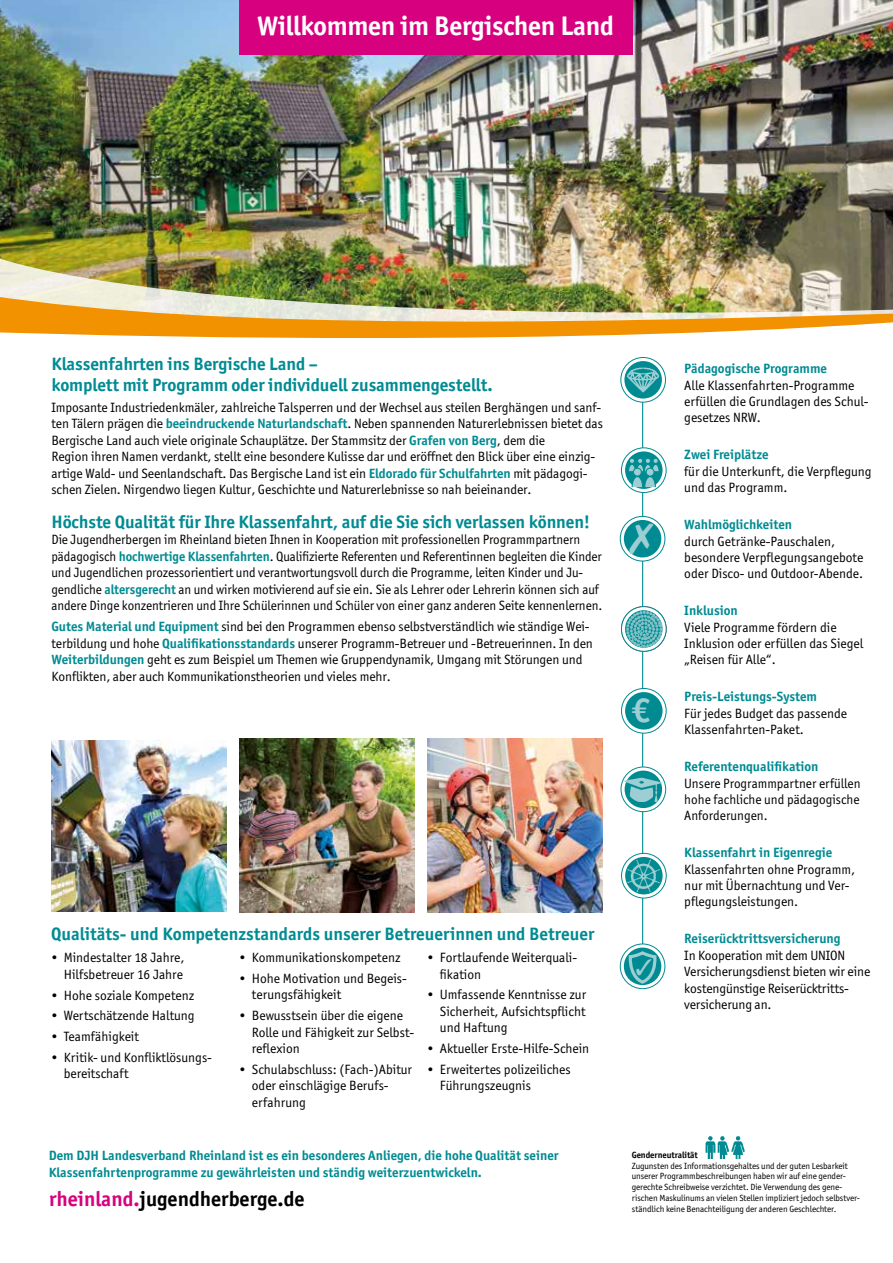
<style>
.page{position:relative;width:893px;height:1263px;background:#fff}
.page>*{position:absolute;margin:0;border:0;box-sizing:border-box;transform-origin:0 0}
.t1{font:700 34.8px "Officina Sans ITC Std";color:#9dced3}
.t2{font:700 27px "Officina Sans ITC Std";letter-spacing:-.01em;color:#fff}
.t3{font:700 21px "Officina Sans ITC Std";color:#000}
.t4{font:700 18px/21px "Officina Sans ITC Std";letter-spacing:-.005em;color:#008b92}
.t5{font:13.5px/16.5px "Officina Sans ITC Std";letter-spacing:-.005em;color:#000}
.t6{font:700 13.5px/16.5px "Officina Sans ITC Std";color:#008b92}
.t7{font:9px/10.8px "Officina Sans ITC Std";letter-spacing:-.01em;color:#000}
.t8{font:700 9px "Officina Sans ITC Std";letter-spacing:-.01em;color:#000}
.s1{font-weight:700;color:#008b92}
.s2{color:#d7007e}
</style>
<div class="page">
<img style="left:0;top:0;width:893px;height:255px">
<img style="left:0;top:255px;width:893px;height:40px">
<img style="left:0;top:295px;width:893px;height:43px">
<div style="left:240px;top:0;width:393px;height:54px;background:#d7007e"></div>
<img style="left:51px;top:740px;width:175px;height:171px">
<img style="left:240px;top:738px;width:174px;height:175px">
<img style="left:428px;top:738px;width:175px;height:175px">
<img style="left:705px;top:1136px;width:40px;height:22px">
<hr style="left:642px;top:388px;width:1px;height:578px;background:#008b92">
<svg style="left:621px;top:357px;width:44px;height:45px"></svg>
<div style="left:620px;top:357px;width:46px;height:45px;border:1px solid #008b92;border-radius:50%"></div>
<svg style="left:624px;top:361px;width:38px;height:38px"></svg>
<img style="left:626px;top:365px;width:34px;height:29px">
<svg style="left:621px;top:448px;width:45px;height:44px"></svg>
<div style="left:621px;top:448px;width:45px;height:45px;border:1px solid #008b92;border-radius:50%"></div>
<div style="left:625px;top:451px;width:37px;height:38px;background:#008b92;border-radius:50%"></div>
<svg style="left:628px;top:458px;width:31px;height:30px"></svg>
<svg style="left:620px;top:516px;width:45px;height:45px"></svg>
<div style="left:620px;top:516px;width:45px;height:45px;border:1px solid #008b92;border-radius:50%"></div>
<div style="left:624px;top:520px;width:37px;height:37px;background:#008b92;border-radius:50%"></div>
<svg style="left:621px;top:688px;width:45px;height:45px"></svg>
<div style="left:621px;top:688px;width:45px;height:45px;border:1px solid #008b92;border-radius:50%"></div>
<div style="left:625px;top:692px;width:38px;height:37px;background:#008b92;border-radius:50%"></div>
<svg style="left:621px;top:767px;width:45px;height:45px"></svg>
<div style="left:621px;top:767px;width:45px;height:45px;border:1px solid #008b92;border-radius:50%"></div>
<div style="left:625px;top:771px;width:37px;height:37px;background:#008b92;border-radius:50%"></div>
<img style="left:622px;top:775px;width:42px;height:27px">
<svg style="left:621px;top:853px;width:45px;height:45px"></svg>
<div style="left:621px;top:853px;width:45px;height:45px;border:1px solid #008b92;border-radius:50%"></div>
<img style="left:624px;top:856px;width:39px;height:39px">
<svg style="left:620px;top:944px;width:45px;height:45px"></svg>
<div style="left:620px;top:944px;width:45px;height:45px;border:1px solid #008b92;border-radius:50%"></div>
<svg style="left:624px;top:947px;width:37px;height:38px"></svg>
<svg style="left:621px;top:607px;width:45px;height:44px"></svg>
<div style="left:621px;top:606px;width:45px;height:46px;border:1px solid #008b92;border-radius:50%"></div>
<img style="left:625px;top:610px;width:37px;height:38px">
<svg style="left:629px;top:616px;width:33px;height:31px"></svg>
<svg style="left:629px;top:522px;width:24px;height:31px"></svg>
<svg style="left:627px;top:953px;width:31px;height:32px"></svg>
<h2 class="t2" style="left:257px;top:9px;width:358px">Willkommen im Bergischen Land</h2>
<h3 class="t4" style="left:51px;top:353px;width:443px">Klassenfahrten ins Bergische Land –<br>komplett mit Programm oder individuell zusammengestellt.</h3>
<p class="t5" style="left:51px;top:399px;width:553px">Imposante Industriedenkmäler, zahlreiche Talsperren und der Wechsel aus steilen Berghängen und sanf&shy;ten Tälern prägen die <span class="s1">beeindruckende Naturlandschaft</span>. Neben spannenden Naturerlebnissen bietet das Bergische Land auch viele originale Schauplätze. Der Stammsitz der <span class="s1">Grafen von Berg</span>, dem die<br>Region ihren Namen verdankt, stellt eine besondere Kulisse dar und eröffnet den Blick über eine einzig&shy;artige Wald- und Seenlandschaft. Das Bergische Land ist ein <span class="s1">Eldorado für Schulfahrten</span> mit pädagogi&shy;schen Zielen. Nirgendwo liegen Kultur, Geschichte und Naturerlebnisse so nah beieinander.</p>
<h3 class="t4" style="left:51px;top:511px;width:540px">Höchste Qualität für Ihre Klassenfahrt, auf die Sie sich verlassen können!</h3>
<p class="t5" style="left:51px;top:531px;width:552px">Die Jugendherbergen im Rheinland bieten Ihnen in Kooperation mit professionellen Programmpartnern pädagogisch <span class="s1">hochwertige Klassenfahrten</span>. Qualifizierte Referenten und Referentinnen begleiten die Kinder und Jugendlichen prozessorientiert und verantwortungsvoll durch die Programme, leiten Kinder und Ju&shy;gendliche <span class="s1">altersgerecht</span> an und wirken motivierend auf sie ein. Sie als Lehrer oder Lehrerin können sich auf andere Dinge konzentrieren und Ihre Schülerinnen und Schüler von einer ganz anderen Seite kennenlernen.</p>
<p class="t5" style="left:51px;top:618px;width:543px"><span class="s1">Gutes Material und Equipment</span> sind bei den Programmen ebenso selbstverständlich wie ständige Wei&shy;terbildung und hohe <span class="s1">Qualifikationsstandards</span> unserer Programm-Betreuer und -Betreuerinnen. In den <span class="s1">Weiterbildungen</span> geht es zum Beispiel um Themen wie Gruppendynamik, Umgang mit Störungen und Konflikten, aber auch Kommunikationstheorien und vieles mehr.</p>
<h3 class="t4" style="left:51px;top:923px;width:545px">Qualitäts- und Kompetenzstandards unserer Betreuerinnen und Betreuer</h3>
<p class="t5" style="left:51px;top:949px;width:135px;text-align:right">• Mindestalter 18 Jahre,<br>Hilfsbetreuer 16 Jahre</p>
<p class="t5" style="left:51px;top:986px;width:145px">• Hohe soziale Kompetenz</p>
<p class="t5" style="left:51px;top:1007px;width:145px">• Wertschätzende Haltung</p>
<p class="t5" style="left:51px;top:1028px;width:89px">• Teamfähigkeit</p>
<p class="t5" style="left:64px;top:1049px;width:150px;text-indent:-13px">• Kritik- und Konfliktlösungs&shy;bereitschaft</p>
<p class="t5" style="left:239px;top:949px;width:163px">• Kommunikationskompetenz</p>
<p class="t5" style="left:252px;top:970px;width:156px;text-indent:-13px">• Hohe Motivation und Begeis&shy;terungsfähigkeit</p>
<p class="t5" style="left:252px;top:1007px;width:164px;text-indent:-13px">• Bewusstsein über die eigene<br>Rolle und Fähigkeit zur Selbst&shy;reflexion</p>
<p class="t5" style="left:252px;top:1061px;width:162px;text-indent:-13px">• Schulabschluss: (Fach-)Abitur oder einschlägige Berufs&shy;erfahrung</p>
<p class="t5" style="left:440px;top:949px;width:139px;text-indent:-13px">• Fortlaufende Weiterquali&shy;fikation</p>
<p class="t5" style="left:440px;top:986px;width:148px;text-align:justify;text-indent:-13px">• Umfassende Kenntnisse zur Sicherheit, Aufsichtspflicht und Haftung</p>
<p class="t5" style="left:427px;top:1040px;width:164px">• Aktueller Erste-Hilfe-Schein</p>
<p class="t5" style="left:440px;top:1061px;width:132px;text-indent:-13px">• Erweitertes polizeiliches<br>Führungszeugnis</p>
<p class="t6" style="left:49px;top:1147px;width:512px">Dem DJH Landesverband Rheinland ist es ein besonderes Anliegen, die hohe Qualität seiner<br>Klassenfahrtenprogramme zu gewährleisten und ständig weiterzuentwickeln.</p>
<h3 class="t3" style="left:49px;top:1186px;width:257px"><span class="s2">rheinland.</span>jugendherberge.de</h3>
<h1 class="t1" style="left:631px;top:689px;width:20px">€</h1>
<p class="t6" style="left:684px;top:360px;width:144px">Pädagogische Programme</p>
<p class="t5" style="left:684px;top:377px;width:186px">Alle Klassenfahrten-Programme erfüllen die Grundlagen des Schul&shy;gesetzes NRW.</p>
<p class="t6" style="left:684px;top:446px;width:86px">Zwei Freiplätze</p>
<p class="t5" style="left:684px;top:463px;width:189px">für die Unterkunft, die Verpflegung und das Programm.</p>
<p class="t6" style="left:684px;top:516px;width:109px">Wahlmöglichkeiten</p>
<p class="t5" style="left:684px;top:533px;width:181px">durch Getränke-Pauschalen, besondere Verpflegungsangebote oder Disco- und Outdoor-Abende.</p>
<p class="t6" style="left:684px;top:602px;width:55px">Inklusion</p>
<p class="t5" style="left:684px;top:619px;width:180px">Viele Programme fördern die<br>Inklusion oder erfüllen das Siegel „Reisen für Alle“.</p>
<p class="t6" style="left:684px;top:688px;width:134px">Preis-Leistungs-System</p>
<p class="t5" style="left:684px;top:705px;width:164px">Für jedes Budget das passende<br>Klassenfahrten-Paket.</p>
<p class="t6" style="left:684px;top:758px;width:136px">Referentenqualifikation</p>
<p class="t5" style="left:684px;top:775px;width:178px;text-align:justify">Unsere Programmpartner erfüllen hohe fachliche und pädagogische Anforderungen.</p>
<p class="t6" style="left:684px;top:844px;width:149px">Klassenfahrt in Eigenregie</p>
<p class="t5" style="left:684px;top:861px;width:172px">Klassenfahrten ohne Programm, nur mit Übernachtung und Ver&shy;pflegungsleistungen.</p>
<p class="t6" style="left:684px;top:930px;width:158px">Reiserücktrittsversicherung</p>
<p class="t5" style="left:684px;top:947px;width:187px">In Kooperation mit dem UNION<br>Versicherungsdienst bieten wir eine kostengünstige Reiserücktritts&shy;versicherung an.</p>
<p class="t8" style="left:632px;top:1149px;width:68px">Genderneutralität</p>
<p class="t7" style="left:632px;top:1160px;width:230px">Zugunsten des Informationsgehaltes und der guten Lesbarkeit unserer Programmbeschreibungen haben wir auf eine gender&shy;gerechte Schreibweise verzichtet. Die Verwendung des gene&shy;rischen Maskulinums an vielen Stellen impliziert jedoch selbstver&shy;ständlich keine Benachteiligung der anderen Geschlechter.</p>
</div>
